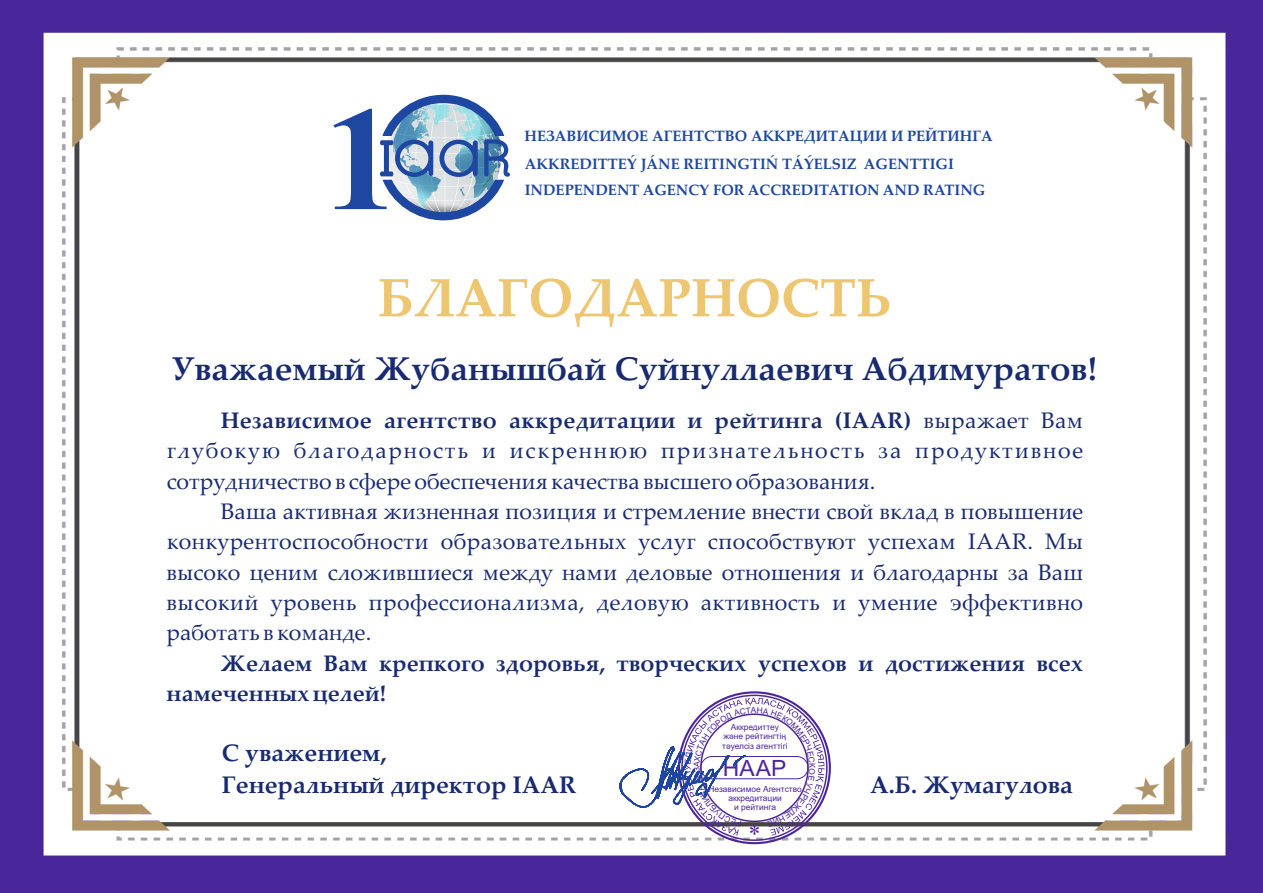
<style>
.page{position:relative;width:1263px;height:893px;background:#fff}
.page>*{position:absolute;margin:0;border:0;box-sizing:border-box;transform-origin:0 0}
.t1{font:700 148.35px "Times New Roman";color:#1e47a1}
.t2{font:700 54px "Palatino Linotype";color:#eec671}
.t3{font:700 33px "Palatino Linotype";color:#182b70}
.t4{font:24.45px "Times New Roman";color:#4d259c}
.t5{font:700 24px/32.4px "Palatino Linotype";color:#182b70}
.t6{font:22.5px/30.3px "Palatino Linotype";color:#182b70;text-align:justify}
.t7{font:700 22.5px/30.3px "Palatino Linotype";color:#182b70}
.t8{font:22.35px "Arial";color:#4d259c}
.t9{font:700 15px "Palatino Linotype";color:#1e47a1}
.t10{font:8.4px/9.4px "Arial";color:#4d259c;text-align:center}
.s1{font-weight:700}
</style>
<div class="page">
<img style="left:0;top:0;width:1263px;height:893px">
<img style="left:382px;top:86px;width:125px;height:9px">
<svg style="left:380px;top:95px;width:131px;height:125px"></svg>
<svg style="left:619px;top:698px;width:205px;height:138px"></svg>
<h1 class="t1" style="left:324px;top:109px;width:76px">1</h1>
<p class="t9" style="left:524px;top:130px;width:470px">НЕЗАВИСИМОЕ АГЕНТСТВО АККРЕДИТАЦИИ И РЕЙТИНГА</p>
<p class="t9" style="left:525px;top:184px;width:462px">INDEPENDENT AGENCY FOR ACCREDITATION AND RATING</p>
<p class="t9" style="left:525px;top:158px;width:430px">AKKREDITTEÝ JÁNE REITINGTIŃ TÁÝELSIZ AGENTTIGI</p>
<h2 class="t2" style="left:378px;top:277px;width:516px">БЛАГОДАРНОСТЬ</h2>
<h3 class="t3" style="left:173px;top:355px;width:926px">Уважаемый Жубанышбай Суйнуллаевич Абдимуратов!</h3>
<p class="t6" style="left:167px;top:408px;width:918px;text-indent:54px"><span class="s1">Независимое агентство аккредитации и рейтинга (IAAR)</span> выражает Вам глубокую благодарность и искреннюю признательность за продуктивное сотрудничество в сфере обеспечения качества высшего образования.</p>
<p class="t6" style="left:167px;top:499px;width:918px;text-indent:54px">Ваша активная жизненная позиция и стремление внести свой вклад в повышение конкурентоспособности образовательных услуг способствуют успехам IAAR. Мы высоко ценим сложившиеся между нами деловые отношения и благодарны за Ваш высокий уровень профессионализма, деловую активность и умение эффективно работать в команде.</p>
<p class="t7" style="left:167px;top:651px;width:918px;text-indent:54px">Желаем Вам крепкого здоровья, творческих успехов и достижения всех намеченных целей!</p>
<p class="t5" style="left:222px;top:739px;width:356px">С уважением,<br>Генеральный директор IAAR</p>
<p class="t10" style="left:722px;top:723px;width:67px">Аккредиттеу жəне рейтингтің тəуелсіз агенттігі</p>
<p class="t8" style="left:723px;top:760px;width:65px">НААР</p>
<p class="t10" style="left:708px;top:785px;width:95px">Независимое Агентство аккредитации<br>и рейтинга</p>
<p class="t5" style="left:870px;top:771px;width:204px">А.Б. Жумагулова</p>
<p class="t4" style="left:748px;top:825px;width:14px">*</p>
</div>
